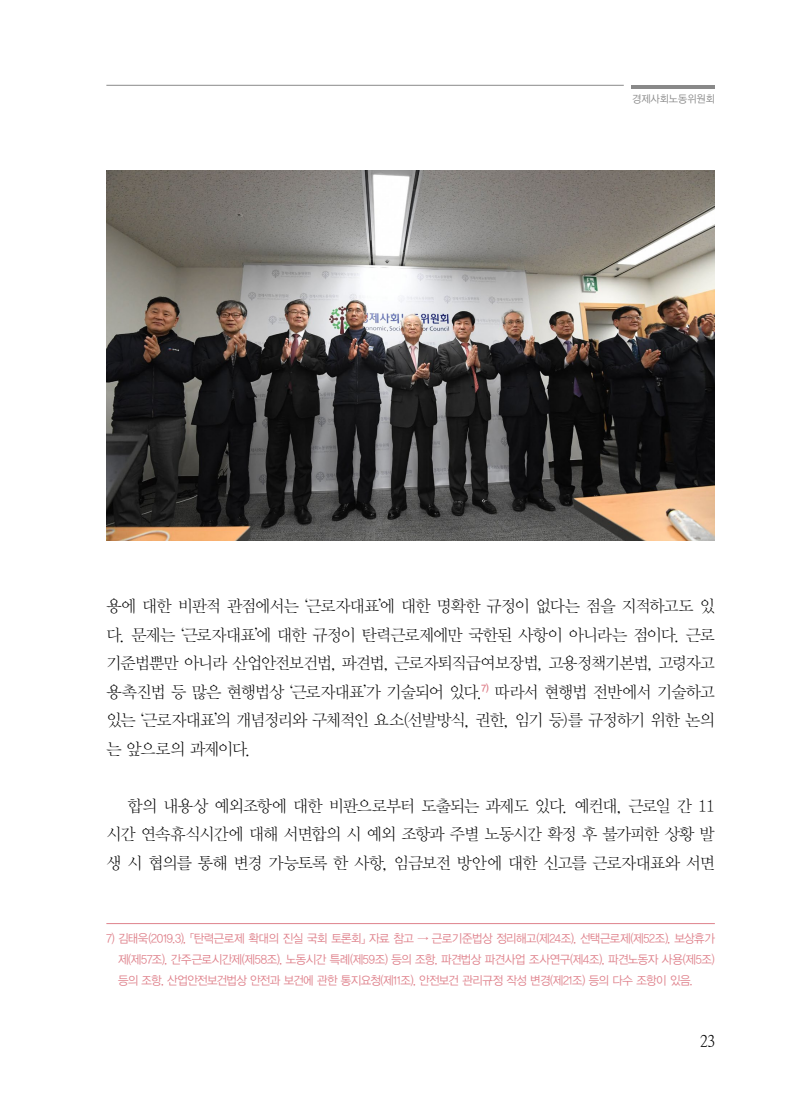
<style>
.page{position:relative;width:800px;height:1106px;background:#fff}
.page>*{position:absolute;margin:0;border:0;box-sizing:border-box;transform-origin:0 0}
.t1{font:16.5px/28.5px "YDVY Mj O31";letter-spacing:-.065em;color:#000;text-align:justify}
.t2{font:16.5px "YDVY Mj O520";color:#000}
.t3{font:12px/21px "YDVYGO32";letter-spacing:-.055em;color:#df828c;text-align:justify;scale:.95 1}
.t4{font:10.5px "YDVYGO32";color:#898989;scale:.95 1}
</style>
<div class="page">
<hr style="left:106px;top:923px;width:608px;height:1px;background:#df828c">
<img style="left:106px;top:170px;width:608px;height:371px">
<hr style="left:631px;top:85px;width:83px;height:3px;background:#898989">
<hr style="left:106px;top:85px;width:517px;height:1px;background:#898989">
<p class="t4" style="left:632px;top:93px;width:88px">경제사회노동위원회</p>
<p class="t1" style="left:106px;top:592px;width:610px">용에 대한 비판적 관점에서는 ‘근로자대표’에 대한 명확한 규정이 없다는 점을 지적하고도 있 다. 문제는 ‘근로자대표’에 대한 규정이 탄력근로제에만 국한된 사항이 아니라는 점이다. 근로 기준법뿐만 아니라 산업안전보건법, 파견법, 근로자퇴직급여보장법, 고용정책기본법, 고령자고 용촉진법 등 많은 현행법상 ‘근로자대표’가 기술되어 있다.<sup>7)</sup> 따라서 현행법 전반에서 기술하고 있는 ‘근로자대표’의 개념정리와 구체적인 요소(선발방식, 권한, 임기 등)를 규정하기 위한 논의 는 앞으로의 과제이다.</p>
<p class="t1" style="left:106px;top:791px;width:610px;text-indent:21px">합의 내용상 예외조항에 대한 비판으로부터 도출되는 과제도 있다. 예컨대, 근로일 간 11 시간 연속휴식시간에 대해 서면합의 시 예외 조항과 주별 노동시간 확정 후 불가피한 상황 발 생 시 협의를 통해 변경 가능토록 한 사항, 임금보전 방안에 대한 신고를 근로자대표와 서면</p>
<p class="t3" style="left:118px;top:927px;width:629px;text-indent:-12px">7) 김태욱(2019.3), 「탄력근로제 확대의 진실 국회 토론회」 자료 참고 → 근로기준법상 정리해고(제24조), 선택근로제(제52조), 보상휴가 제(제57조), 간주근로시간제(제58조), 노동시간 특례(제59조) 등의 조항, 파견법상 파견사업 조사연구(제4조), 파견노동자 사용(제5조) 등의 조항, 산업안전보건법상 안전과 보건에 관한 통지요청(제11조), 안전보건 관리규정 작성 변경(제21조) 등의 다수 조항이 있음.</p>
<p class="t2" style="left:699px;top:1031px;width:16px">23</p>
</div>
